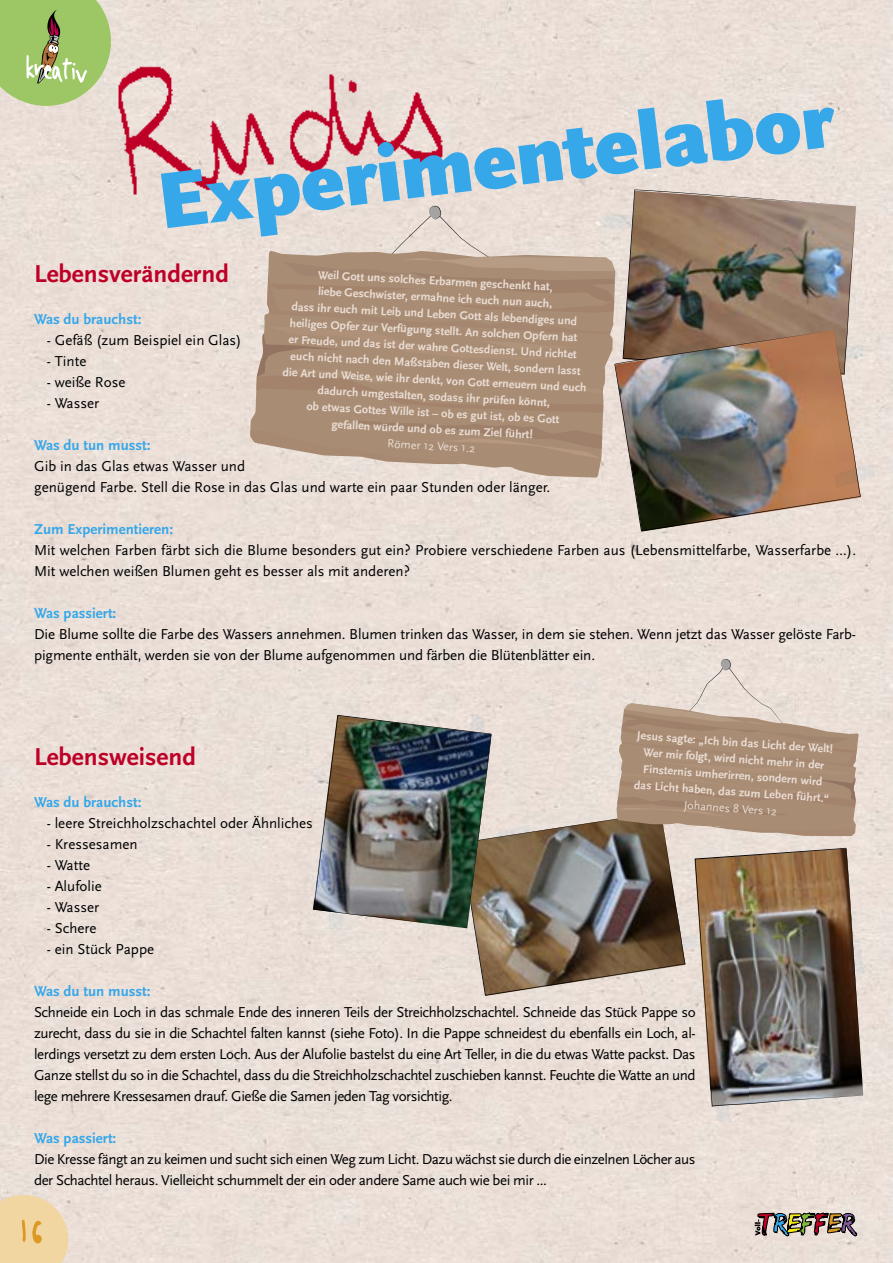
<style>
.page{position:relative;width:893px;height:1263px;background:#eadfd8}
.page>*{position:absolute;margin:0;border:0;box-sizing:border-box;transform-origin:0 0}
.t1{font:900 82.95px "Scala Sans OT";color:#36a7e9}
.t2{font:76.5px "Handschrift";color:#da9a23}
.t3{font:51px "Handschrift";letter-spacing:-.11em;color:#fff}
.t4{font:700 25.5px "Scala Sans OT";color:#be0027}
.t5{font:15px/21px "Scala Sans OT";letter-spacing:-.01em;color:#000}
.t6{font:15px/21px "Scala Sans OT";letter-spacing:-.03em;color:#000}
.t7{font:700 15px "Scala Sans OT";color:#36a7e9}
.t8{font:700 12px/16.5px "Scala Sans OT";color:#eaddd4;text-align:center}
.t9{font:12px "Scala Sans OT";color:#eaddd4}
.s1{font-size:100.5px}
</style>
<div class="page">
<svg style="left:0;top:1195px;width:68px;height:68px;background:#f0d6a7"></svg>
<img style="left:107px;top:33px;width:358px;height:197px">
<svg style="left:0;top:0;width:111px;height:106px;background:#a2c26f"></svg>
<svg style="left:250px;top:250px;width:364px;height:228px;background:#d0beb1"></svg>
<svg style="left:250px;top:420px;width:352px;height:44px;background:#ae937d"></svg>
<svg style="left:755px;top:1212px;width:102px;height:24px;background:#8b7d71"></svg>
<img style="left:313px;top:658px;width:551px;height:465px">
<svg style="left:614px;top:413px;width:247px;height:118px;background:#8b7c70"></svg>
<svg style="left:834px;top:465px;width:41px;height:22px"></svg>
<img style="left:256px;top:190px;width:608px;height:223px">
<h3 class="t3" style="left:24px;top:45px;width:67px">kreativ</h3>
<h1 class="t1" style="left:152px;top:155px;width:682px;rotate:-7deg">Experimentelabor</h1>
<h3 class="t4" style="left:34px;top:259px;width:196px">Lebensverändernd</h3>
<p class="t7" style="left:34px;top:310px;width:109px">Was du brauchst:</p>
<p class="t5" style="left:47px;top:330px;width:196px">- Gefäß (zum Beispiel ein Glas)</p>
<p class="t5" style="left:47px;top:351px;width:41px">- Tinte</p>
<p class="t5" style="left:47px;top:372px;width:80px">- weiße Rose</p>
<p class="t5" style="left:47px;top:393px;width:54px">- Wasser</p>
<p class="t7" style="left:34px;top:436px;width:118px">Was du tun musst:</p>
<p class="t5" style="left:34px;top:456px;width:518px">Gib in das Glas etwas Wasser und<br>genügend Farbe. Stell die Rose in das Glas und warte ein paar Stunden oder länger.</p>
<p class="t7" style="left:34px;top:520px;width:141px">Zum Experimentieren:</p>
<p class="t5" style="left:34px;top:540px;width:823px">Mit welchen Farben färbt sich die Blume besonders gut ein? Probiere verschiedene Farben aus (Lebensmittelfarbe, Wasserfarbe …).<br>Mit welchen weißen Blumen geht es besser als mit anderen?</p>
<p class="t7" style="left:34px;top:604px;width:84px">Was passiert:</p>
<p class="t5" style="left:34px;top:624px;width:823px">Die Blume sollte die Farbe des Wassers annehmen. Blumen trinken das Wasser, in dem sie stehen. Wenn jetzt das Wasser gelöste Farb&shy;pigmente enthält, werden sie von der Blume aufgenommen und färben die Blütenblätter ein.</p>
<p class="t8" style="left:319px;top:267px;width:236px;rotate:3deg">Weil Gott uns solches Erbarmen geschenkt hat,</p>
<p class="t8" style="left:319px;top:283px;width:236px;rotate:3deg">liebe Geschwister, ermahne ich euch nun auch,</p>
<p class="t8" style="left:292px;top:298px;width:287px;rotate:3deg">dass ihr euch mit Leib und Leben Gott als lebendiges und</p>
<p class="t8" style="left:290px;top:315px;width:290px;rotate:3deg">heiliges Opfer zur Verfügung stellt. An solchen Opfern hat</p>
<p class="t8" style="left:289px;top:331px;width:290px;rotate:3deg">er Freude, und das ist der wahre Gottesdienst. Und richtet</p>
<p class="t8" style="left:291px;top:348px;width:292px;rotate:3deg">euch nicht nach den Maßstäben dieser Welt, sondern lasst</p>
<p class="t8" style="left:283px;top:364px;width:306px;rotate:3deg">die Art und Weise, wie ihr denkt, von Gott erneuern und euch</p>
<p class="t8" style="left:318px;top:382px;width:234px;rotate:3deg">dadurch umgestalten, sodass ihr prüfen könnt,</p>
<p class="t8" style="left:307px;top:398px;width:255px;rotate:3deg">ob etwas Gottes Wille ist – ob es gut ist, ob es Gott</p>
<p class="t8" style="left:332px;top:416px;width:203px;rotate:3deg">gefallen würde und ob es zum Ziel führt!</p>
<p class="t9" style="left:388px;top:437px;width:89px;rotate:3deg">Römer 12 Vers 1.2</p>
<p class="t8" style="left:638px;top:727px;width:198px;rotate:4deg">Jesus sagte: „Ich bin das Licht der Welt!<br>Wer mir folgt, wird nicht mehr in der Finsternis umherirren, sondern wird das Licht haben, das zum Leben führt.“</p>
<p class="t9" style="left:684px;top:798px;width:95px;rotate:4deg">Johannes 8 Vers 12</p>
<h3 class="t4" style="left:34px;top:742px;width:163px">Lebensweisend</h3>
<p class="t7" style="left:34px;top:793px;width:109px">Was du brauchst:</p>
<p class="t5" style="left:47px;top:813px;width:268px">- leere Streichholzschachtel oder Ähnliches</p>
<p class="t5" style="left:47px;top:834px;width:92px">- Kressesamen</p>
<p class="t5" style="left:47px;top:855px;width:45px">- Watte</p>
<p class="t5" style="left:47px;top:876px;width:57px">- Alufolie</p>
<p class="t5" style="left:47px;top:897px;width:54px">- Wasser</p>
<p class="t5" style="left:47px;top:918px;width:51px">- Schere</p>
<p class="t5" style="left:47px;top:939px;width:109px">- ein Stück Pappe</p>
<p class="t7" style="left:34px;top:982px;width:118px">Was du tun musst:</p>
<p class="t5" style="left:34px;top:1002px;width:663px;text-align:justify">Schneide ein Loch in das schmale Ende des inneren Teils der Streichholzschachtel. Schneide das Stück Pappe so zurecht, dass du sie in die Schachtel falten kannst (siehe Foto). In die Pappe schneidest du ebenfalls ein Loch, al&shy;lerdings versetzt zu dem ersten Loch. Aus der Alufolie bastelst du eine Art Teller, in die du etwas Watte packst. Das Ganze stellst du so in die Schachtel, dass du die Streichholzschachtel zuschieben kannst. Feuchte die Watte an und lege mehrere Kressesamen drauf. Gieße die Samen jeden Tag vorsichtig.</p>
<p class="t7" style="left:34px;top:1129px;width:84px">Was passiert:</p>
<p class="t6" style="left:34px;top:1149px;width:663px">Die Kresse fängt an zu keimen und sucht sich einen Weg zum Licht. Dazu wächst sie durch die einzelnen Löcher aus der Schachtel heraus. Vielleicht schummelt der ein oder andere Same auch wie bei mir ...</p>
<h2 class="t2" style="left:18px;top:1202px;width:30px">1<span class="s1">6</span></h2>
</div>
